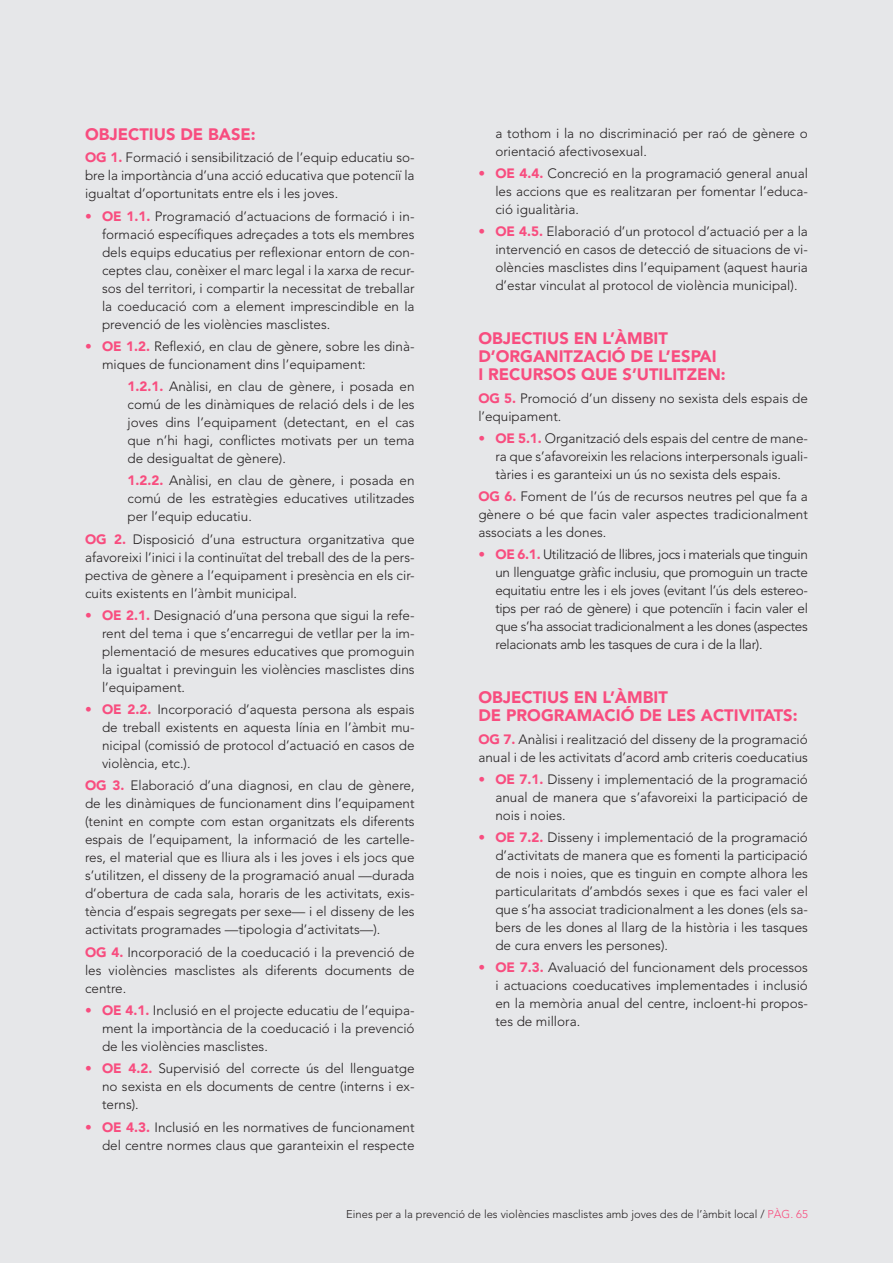
<style>
.page{position:relative;width:893px;height:1263px;background:#e6e7e9}
.page>*{position:absolute;margin:0;border:0;box-sizing:border-box;transform-origin:0 0}
.t1{font:900 16.5px "Avenir";color:#f84d7f}
.t2{font:300 13.5px/18px "Avenir";color:#231f20;text-align:justify}
.t3{font:300 11.25px "Avenir";color:#231f20}
.s1{font-weight:900;color:#f84d7f}
.s2{color:#f84d7f}
</style>
<div class="page">
<p class="t1" style="left:85px;top:124px;width:172px">OBJECTIUS DE BASE:</p>
<p class="t2" style="left:85px;top:149px;width:331px"><span class="s1">OG 1.</span> Formació i sensibilització de l’equip educatiu so&shy;bre la importància d’una acció educativa que potenciï la igualtat d’oportunitats entre els i les joves.</p>
<p class="t2" style="left:102px;top:207px;width:314px;text-indent:-17px"><span class="s2">•</span> <span class="s1">OE 1.1.</span> Programació d’actuacions de formació i in&shy;formació específiques adreçades a tots els membres dels equips educatius per reflexionar entorn de con&shy;ceptes clau, conèixer el marc legal i la xarxa de recur&shy;sos del territori, i compartir la necessitat de treballar la coeducació com a element imprescindible en la prevenció de les violències masclistes.</p>
<p class="t2" style="left:102px;top:337px;width:314px;text-indent:-17px"><span class="s2">•</span> <span class="s1">OE 1.2.</span> Reflexió, en clau de gènere, sobre les dinà&shy;miques de funcionament dins l’equipament:</p>
<p class="t2" style="left:128px;top:377px;width:289px"><span class="s1">1.2.1.</span> Anàlisi, en clau de gènere, i posada en comú de les dinàmiques de relació dels i de les joves dins l’equipament (detectant, en el cas que n’hi hagi, conflictes motivats per un tema de desigualtat de gènere).</p>
<p class="t2" style="left:128px;top:472px;width:289px"><span class="s1">1.2.2.</span> Anàlisi, en clau de gènere, i posada en comú de les estratègies educatives utilitzades per l’equip educatiu.</p>
<p class="t2" style="left:85px;top:530px;width:331px"><span class="s1">OG 2.</span> Disposició d’una estructura organitzativa que afavoreixi l’inici i la continuïtat del treball des de la pers&shy;pectiva de gènere a l’equipament i presència en els cir&shy;cuits existents en l’àmbit municipal.</p>
<p class="t2" style="left:102px;top:606px;width:314px;text-indent:-17px"><span class="s2">•</span> <span class="s1">OE 2.1.</span> Designació d’una persona que sigui la refe&shy;rent del tema i que s’encarregui de vetllar per la im&shy;plementació de mesures educatives que promoguin la igualtat i previnguin les violències masclistes dins l’equipament.</p>
<p class="t2" style="left:102px;top:700px;width:314px;text-indent:-17px"><span class="s1">• OE 2.2.</span> Incorporació d’aquesta persona als espais de treball existents en aquesta línia en l’àmbit mu&shy;nicipal (comissió de protocol d’actuació en casos de violència, etc.).</p>
<p class="t2" style="left:85px;top:777px;width:331px"><span class="s1">OG 3.</span> Elaboració d’una diagnosi, en clau de gènere, de les dinàmiques de funcionament dins l’equipament (tenint en compte com estan organitzats els diferents espais de l’equipament, la informació de les cartelle&shy;res, el material que es lliura als i les joves i els jocs que s’utilitzen, el disseny de la programació anual —durada d’obertura de cada sala, horaris de les activitats, exis&shy;tència d’espais segregats per sexe— i el disseny de les activitats programades —tipologia d’activitats—).</p>
<p class="t2" style="left:85px;top:943px;width:331px"><span class="s1">OG 4.</span> Incorporació de la coeducació i la prevenció de les violències masclistes als diferents documents de centre.</p>
<p class="t2" style="left:102px;top:1001px;width:314px;text-indent:-17px"><span class="s1">• OE 4.1.</span> Inclusió en el projecte educatiu de l’equipa&shy;ment la importància de la coeducació i la prevenció de les violències masclistes.</p>
<p class="t2" style="left:102px;top:1059px;width:314px;text-indent:-17px"><span class="s1">• OE 4.2.</span> Supervisió del correcte ús del llenguatge no sexista en els documents de centre (interns i ex&shy;terns).</p>
<p class="t2" style="left:85px;top:1118px;width:331px;text-align:right"><span class="s1">• OE 4.3.</span> Inclusió en les normatives de funcionament del centre normes claus que garanteixin el respecte</p>
<p class="t2" style="left:495px;top:124px;width:314px">a tothom i la no discriminació per raó de gènere o orientació afectivosexual.</p>
<p class="t2" style="left:495px;top:164px;width:314px;text-indent:-17px"><span class="s1">• OE 4.4.</span> Concreció en la programació general anual les accions que es realitzaran per fomentar l’educa&shy;ció igualitària.</p>
<p class="t2" style="left:495px;top:223px;width:314px;text-indent:-17px"><span class="s1">• OE 4.5.</span> Elaboració d’un protocol d’actuació per a la intervenció en casos de detecció de situacions de vi&shy;olències masclistes dins l’equipament (aquest hauria d’estar vinculat al protocol de violència municipal).</p>
<p class="t1" style="left:478px;top:329px;width:191px">OBJECTIUS EN L’ÀMBIT</p>
<p class="t1" style="left:478px;top:347px;width:240px">D’ORGANITZACIÓ DE L’ESPAI</p>
<p class="t1" style="left:478px;top:365px;width:249px">I RECURSOS QUE S’UTILITZEN:</p>
<p class="t2" style="left:478px;top:389px;width:331px"><span class="s1">OG 5.</span> Promoció d’un disseny no sexista dels espais de l’equipament.</p>
<p class="t2" style="left:495px;top:429px;width:314px;text-indent:-17px"><span class="s1">• OE 5.1.</span> Organització dels espais del centre de mane&shy;ra que s’afavoreixin les relacions interpersonals iguali&shy;tàries i es garanteixi un ús no sexista dels espais.</p>
<p class="t2" style="left:478px;top:487px;width:331px"><span class="s1">OG 6.</span> Foment de l’ús de recursos neutres pel que fa a gènere o bé que facin valer aspectes tradicionalment associats a les dones.</p>
<p class="t2" style="left:495px;top:546px;width:314px;text-indent:-17px"><span class="s1">• OE 6.1.</span> Utilització de llibres, jocs i materials que tinguin un llenguatge gràfic inclusiu, que promoguin un tracte equitatiu entre les i els joves (evitant l’ús dels estereo&shy;tips per raó de gènere) i que potenciïn i facin valer el que s’ha associat tradicionalment a les dones (aspectes relacionats amb les tasques de cura i de la llar).</p>
<p class="t1" style="left:478px;top:688px;width:191px">OBJECTIUS EN L’ÀMBIT</p>
<p class="t1" style="left:478px;top:706px;width:321px">DE PROGRAMACIÓ DE LES ACTIVITATS:</p>
<p class="t2" style="left:478px;top:730px;width:331px"><span class="s1">OG 7.</span> Anàlisi i realització del disseny de la programació anual i de les activitats d’acord amb criteris coeducatius</p>
<p class="t2" style="left:495px;top:770px;width:314px;text-indent:-17px"><span class="s1">• OE 7.1.</span> Disseny i implementació de la programació anual de manera que s’afavoreixi la participació de nois i noies.</p>
<p class="t2" style="left:495px;top:828px;width:314px;text-indent:-17px"><span class="s1">• OE 7.2.</span> Disseny i implementació de la programació d’activitats de manera que es fomenti la participació de nois i noies, que es tinguin en compte alhora les particularitats d’ambdós sexes i que es faci valer el que s’ha associat tradicionalment a les dones (els sa&shy;bers de les dones al llarg de la història i les tasques de cura envers les persones).</p>
<p class="t2" style="left:495px;top:959px;width:314px;text-indent:-17px"><span class="s1">• OE 7.3.</span> Avaluació del funcionament dels processos i actuacions coeducatives implementades i inclusió en la memòria anual del centre, incloent-hi propos&shy;tes de millora.</p>
<p class="t3" style="left:346px;top:1208px;width:463px">Eines per a la prevenció de les violències masclistes amb joves des de l’àmbit local / <span class="s2">PÀG. 65</span></p>
</div>
